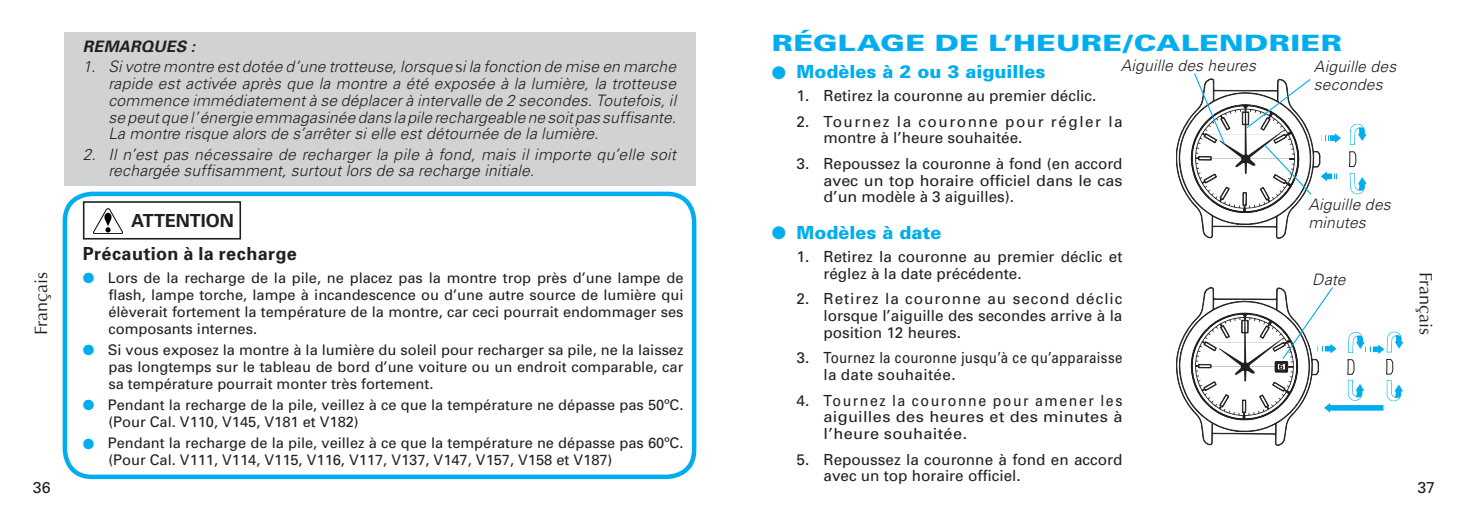
<style>
.page{position:relative;width:1467px;height:511px;background:#fff}
.page>*{position:absolute;margin:0;border:0;box-sizing:border-box;transform-origin:0 0}
.t1{font:900 22.5px "Univers";letter-spacing:.015em;color:#00aeef;scale:1.3 1}
.t2{font:900 18px "Univers";color:#00aeef}
.t3{font:700 18px "Univers";letter-spacing:.02em;color:#231f20}
.t4{font:18px "Optima";color:#231f20}
.t5{font:700 18px "Univers";letter-spacing:-.005em;color:#231f20}
.t6{font:italic 300 15.75px/16.9px "Univers";letter-spacing:.015em;color:#231f20}
.t7{font:italic 700 15.75px "Univers";letter-spacing:.02em;color:#231f20}
.t8{font:15.75px "Univers";color:#231f20}
.t9{font:15.3px/16.9px "Univers";color:#231f20;text-align:justify}
.t10{font:15.3px/16.9px "Univers";letter-spacing:.02em;color:#231f20}
.t11{font:15.3px/16.9px "Univers";letter-spacing:.1em;color:#231f20}
.t12{font:14.62px/16.9px "Univers";color:#231f20;text-align:justify}
.s1{font-family:"Koz Min Pro";font-weight:400;font-style:normal}
.s2{color:#00aeef}
</style>
<div class="page">
<div style="left:64px;top:32px;width:631px;height:153px;background:#d1d2d4"></div>
<div style="left:63px;top:191px;width:633px;height:287px;border:4px solid #00aeef;border-radius:27px"></div>
<svg style="left:93px;top:208px;width:30px;height:26px"></svg>
<div style="left:83px;top:201px;width:158px;height:38px;border:2px solid #231f20"></div>
<svg style="left:1349px;top:151px;width:7px;height:16px"></svg>
<svg style="left:1350px;top:124px;width:16px;height:21px"></svg>
<svg style="left:1350px;top:173px;width:16px;height:21px"></svg>
<svg style="left:1176px;top:73px;width:165px;height:165px"></svg>
<svg style="left:1176px;top:287px;width:227px;height:158px"></svg>
<h1 class="t1" style="left:772px;top:29px;width:440px">RÉGLAGE DE L’HEURE/CALENDRIER</h1>
<p class="t9" style="left:796px;top:87px;width:301px">1. Retirez la couronne au premier déclic.</p>
<p class="t11" style="left:824px;top:113px;width:301px;text-indent:-27px">2. Tournez la couronne pour régler la montre à l’heure souhaitée.</p>
<p class="t9" style="left:824px;top:155px;width:301px;text-indent:-27px">3. Repoussez la couronne à fond (en accord avec un top horaire officiel dans le cas d’un modèle à 3 aiguilles).</p>
<p class="t7" style="left:83px;top:37px;width:114px">REMARQUES :</p>
<p class="t6" style="left:108px;top:58px;width:569px;text-align:justify;text-indent:-26px">1. Si votre montre est dotée d’une trotteuse, lorsque <span class="s1">s</span>i la fonction de mise en marche rapide est activée après que la montre a été exposée à la lumière, la trotteuse commence immédiatement à se déplacer à intervalle de 2 secondes. Toutefois, il sepeutquel’énergieemmagasinéedans lapilerechargeablenesoitpas suffisante.<br>La montre risque alors de s’arrêter si elle est détournée de la lumière.</p>
<p class="t6" style="left:108px;top:145px;width:569px;text-indent:-25px">2. Il n’est pas nécessaire de recharger la pile à fond, mais il importe qu’elle soit rechargée suffisamment, surtout lors de sa recharge initiale.</p>
<p class="t6" style="left:1121px;top:57px;width:137px">Aiguille des heures</p>
<p class="t6" style="left:1314px;top:57px;width:84px;line-height:18px">Aiguille des secondes</p>
<p class="t2" style="left:772px;top:61px;width:275px">● Modèles à 2 ou 3 aiguilles</p>
<p class="t6" style="left:1308px;top:195px;width:84px;line-height:18px">Aiguille des minutes</p>
<p class="t5" style="left:131px;top:210px;width:104px">ATTENTION</p>
<p class="t2" style="left:772px;top:221px;width:171px">● Modèles à date</p>
<p class="t9" style="left:824px;top:248px;width:301px;text-indent:-27px">1. Retirez la couronne au premier déclic et réglez à la date précédente.</p>
<p class="t9" style="left:824px;top:290px;width:301px;text-indent:-27px">2. Retirez la couronne au second déclic lorsque l’aiguille des secondes arrive à la position 12 heures.</p>
<p class="t10" style="left:823px;top:349px;width:301px;text-indent:-27px">3. Tournez la couronne jusqu’à ce qu’apparaisse la date souhaitée.</p>
<p class="t9" style="left:823px;top:391px;width:300px;text-indent:-27px">4. Tournez la couronne pour amener les aiguilles des heures et des minutes à l’heure souhaitée.</p>
<p class="t9" style="left:824px;top:450px;width:301px;text-indent:-27px">5. Repoussez la couronne à fond en accord avec un top horaire officiel.</p>
<p class="t3" style="left:83px;top:242px;width:215px">Précaution à la recharge</p>
<p class="t12" style="left:108px;top:269px;width:577px;text-indent:-26px"><span class="s2">●</span> Lors de la recharge de la pile, ne placez pas la montre trop près d’une lampe de flash, lampe torche, lampe à incandescence ou d’une autre source de lumière qui élèverait fortement la température de la montre, car ceci pourrait endommager ses composants internes.</p>
<p class="t12" style="left:108px;top:341px;width:577px;text-indent:-26px"><span class="s2">●</span> Si vous exposez la montre à la lumière du soleil pour recharger sa pile, ne la laissez pas longtemps sur le tableau de bord d’une voiture ou un endroit comparable, car sa température pourrait monter très fortement.</p>
<p class="t12" style="left:108px;top:396px;width:577px;text-indent:-26px"><span class="s2">●</span> Pendant la recharge de la pile, veillez à ce que la température ne dépasse pas 50ºC. (Pour Cal. V110, V145, V181 et V182)</p>
<p class="t12" style="left:108px;top:434px;width:577px;text-indent:-26px"><span class="s2">●</span> Pendant la recharge de la pile, veillez à ce que la température ne dépasse pas 60ºC. (Pour Cal. V111, V114, V115, V116, V117, V137, V147, V157, V158 et V187)</p>
<p class="t4" style="left:31px;top:335px;width:65px;rotate:-90deg">Français</p>
<p class="t4" style="left:1436px;top:271px;width:65px;rotate:90deg">Français</p>
<p class="t6" style="left:1312px;top:271px;width:35px">Date</p>
<p class="t8" style="left:33px;top:477px;width:19px">36</p>
<p class="t8" style="left:1418px;top:477px;width:19px">37</p>
</div>
